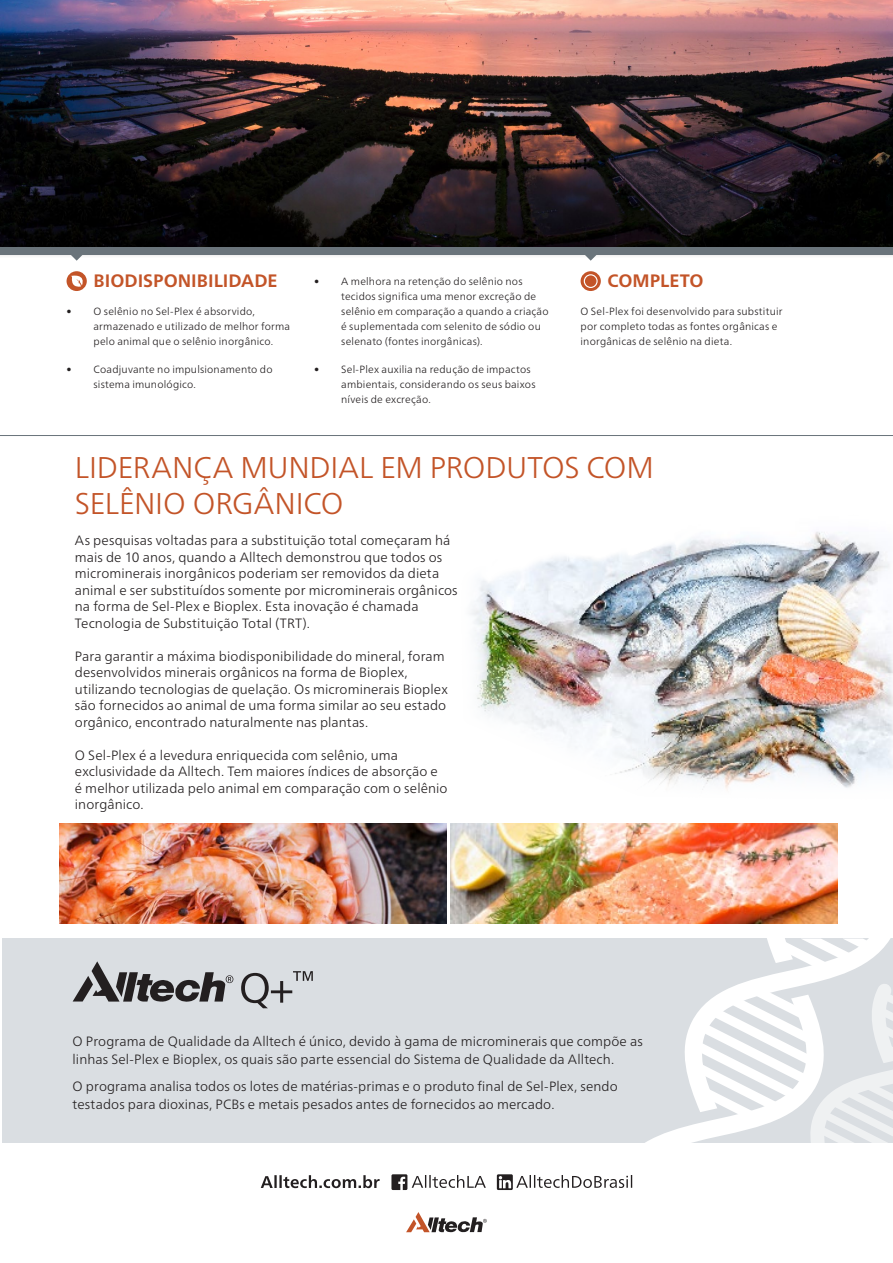
<style>
.page{position:relative;width:893px;height:1263px;background:#fff}
.page>*{position:absolute;margin:0;border:0;box-sizing:border-box;transform-origin:0 0}
.Body_Text_10_14{font:300 30px/36px "Frutiger Neue LT Pro";letter-spacing:-.005em;color:#c35428}
.t1{font:700 18px "Frutiger Neue LTW1 G";color:#c35428}
.Body_Text_10_14-2{font:300 13.5px/16.5px "Frutiger Neue LT Pro";letter-spacing:.005em;color:#231f20}
.Body_Text_8_12{font:300 13.5px/18px "Frutiger Neue LT Pro";letter-spacing:.01em;color:#231f20}
.t2{font:300 10.5px/15px "Frutiger Neue LT Pro";letter-spacing:.02em;color:#231f20}
</style>
<div class="page">
<img style="left:0;top:0;width:893px;height:247px">
<hr style="left:0;top:435px;width:893px;height:1px;background:#6a747b">
<svg style="left:70px;top:254px;width:13px;height:7px"></svg>
<svg style="left:584px;top:254px;width:13px;height:7px"></svg>
<svg style="left:406px;top:1212px;width:81px;height:20px"></svg>
<div style="left:0;top:247px;width:893px;height:7px;background:#6a747b"></div>
<div style="left:67px;top:271px;width:20px;height:20px;background:#c35428;border-radius:50%"></div>
<svg style="left:71px;top:275px;width:12px;height:12px"></svg>
<svg style="left:581px;top:271px;width:20px;height:20px"></svg>
<div style="left:584px;top:274px;width:14px;height:14px;border:1px solid #fff;border-radius:50%"></div>
<div style="left:2px;top:938px;width:891px;height:205px;background:#dadee2"></div>
<svg style="left:645px;top:938px;width:248px;height:205px"></svg>
<img style="left:470px;top:531px;width:423px;height:259px">
<img style="left:60px;top:823px;width:386px;height:100px">
<img style="left:451px;top:823px;width:386px;height:100px">
<svg style="left:241px;top:971px;width:72px;height:37px"></svg>
<svg style="left:73px;top:961px;width:160px;height:41px"></svg>
<svg style="left:261px;top:1175px;width:119px;height:13px"></svg>
<svg style="left:497px;top:1174px;width:135px;height:16px"></svg>
<svg style="left:391px;top:1174px;width:95px;height:16px"></svg>
<p class="t1" style="left:94px;top:268px;width:186px">BIODISPONIBILIDADE</p>
<p class="t2" style="left:94px;top:304px;width:198px;text-indent:-27px">• O selênio no Sel-Plex é absorvido, armazenado e utilizado de melhor forma pelo animal que o selênio inorgânico.</p>
<p class="t2" style="left:94px;top:362px;width:181px;text-indent:-27px">• Coadjuvante no impulsionamento do sistema imunológico.</p>
<p class="t2" style="left:341px;top:273px;width:209px;text-indent:-27px">• A melhora na retenção do selênio nos tecidos significa uma menor excreção de selênio em comparação a quando a criação é suplementada com selenito de sódio ou selenato (fontes inorgânicas).</p>
<p class="t2" style="left:341px;top:361px;width:196px;text-indent:-27px">• Sel-Plex auxilia na redução de impactos ambientais, considerando os seus baixos níveis de excreção.</p>
<p class="t1" style="left:608px;top:268px;width:98px">COMPLETO</p>
<p class="t2" style="left:581px;top:304px;width:203px">O Sel-Plex foi desenvolvido para substituir por completo todas as fontes orgânicas e inorgânicas de selênio na dieta.</p>
<p class="Body_Text_10_14" style="left:75px;top:449px;width:580px">LIDERANÇA MUNDIAL EM PRODUTOS COM<br>SELÊNIO ORGÂNICO</p>
<p class="Body_Text_10_14-2" style="left:75px;top:532px;width:384px">As pesquisas voltadas para a substituição total começaram há mais de 10 anos, quando a Alltech demonstrou que todos os microminerais inorgânicos poderiam ser removidos da dieta animal e ser substituídos somente por microminerais orgânicos na forma de Sel-Plex e Bioplex. Esta inovação é chamada Tecnologia de Substituição Total (TRT).</p>
<p class="Body_Text_10_14-2" style="left:75px;top:648px;width:374px">Para garantir a máxima biodisponibilidade do mineral, foram desenvolvidos minerais orgânicos na forma de Bioplex, utilizando tecnologias de quelação. Os microminerais Bioplex são fornecidos ao animal de uma forma similar ao seu estado orgânico, encontrado naturalmente nas plantas.</p>
<p class="Body_Text_10_14-2" style="left:75px;top:747px;width:374px">O Sel-Plex é a levedura enriquecida com selênio, uma exclusividade da Alltech. Tem maiores índices de absorção e é melhor utilizada pelo animal em comparação com o selênio inorgânico.</p>
<p class="Body_Text_8_12" style="left:73px;top:1032px;width:572px">O Programa de Qualidade da Alltech é único, devido à gama de microminerais que compõe as linhas Sel-Plex e Bioplex, os quais são parte essencial do Sistema de Qualidade da Alltech.</p>
<p class="Body_Text_8_12" style="left:73px;top:1077px;width:547px">O programa analisa todos os lotes de matérias-primas e o produto final de Sel-Plex, sendo testados para dioxinas, PCBs e metais pesados antes de fornecidos ao mercado.</p>
</div>
